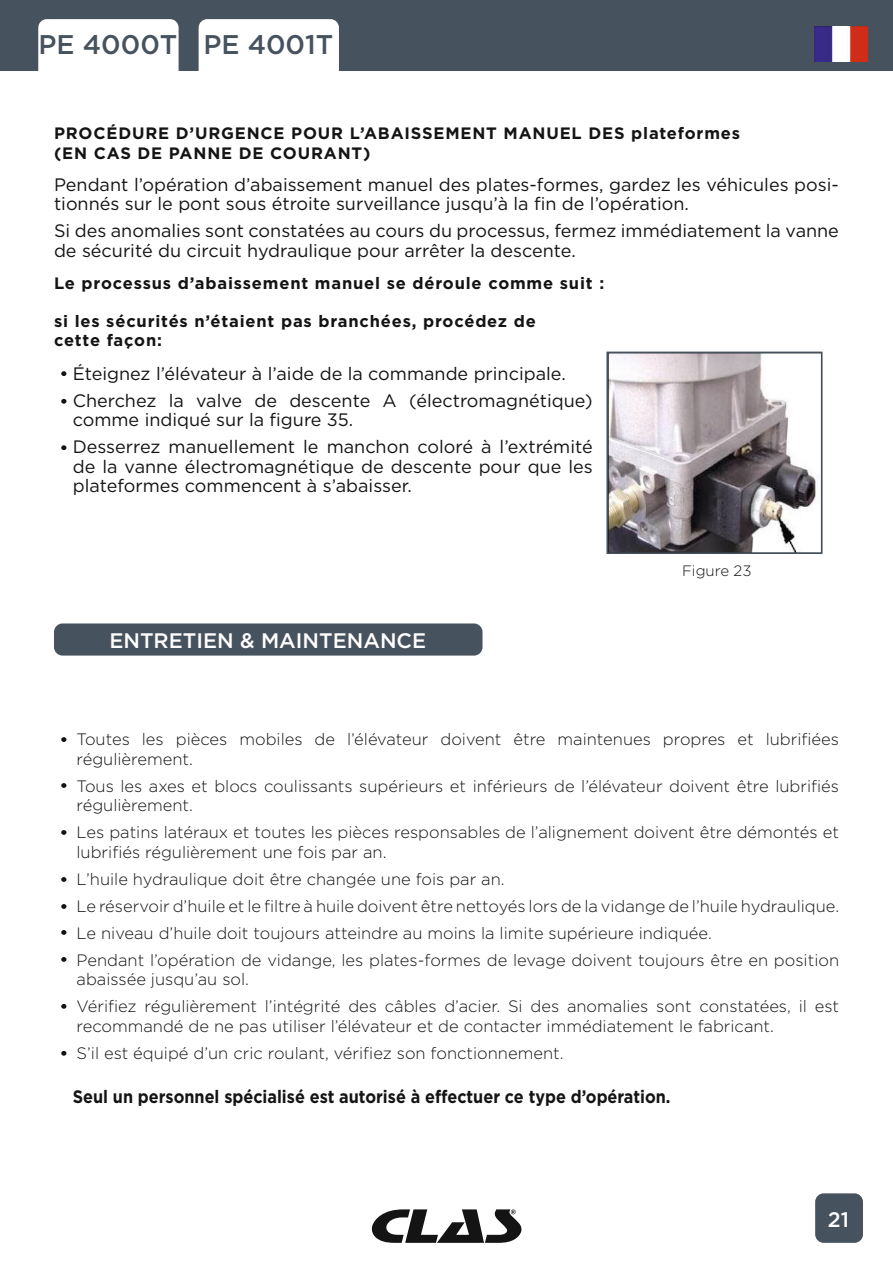
<style>
.page{position:relative;width:893px;height:1263px;background:#fff}
.page>*{position:absolute;margin:0;border:0;box-sizing:border-box;transform-origin:0 0}
.t1{font:500 27px "Gotham";color:#47525f}
.t2{font:500 21px "Gotham";color:#fff}
.t3{font:18px/19.5px "Gotham";color:#131413}
.t4{font:700 18px "Gotham";color:#131413;scale:.9 1}
.t5{font:300 16.5px/27px "Gotham";color:#131413}
.t6{font:700 16.5px/19.8px "Gotham";letter-spacing:.05em;color:#131413}
.t7{font:300 15px "Gotham";color:#131413}
</style>
<div class="page">
<div style="left:0;top:0;width:893px;height:71px;background:#47525f"></div>
<svg style="left:371px;top:1209px;width:151px;height:34px"></svg>
<div style="left:38px;top:19px;width:141px;height:70px;background:#fff;border-radius:9px"></div>
<div style="left:199px;top:19px;width:140px;height:70px;background:#fff;border-radius:9px"></div>
<img style="left:814px;top:26px;width:53px;height:35px">
<div style="left:815px;top:1193px;width:48px;height:50px;background:#47525f;border-radius:9px"></div>
<svg style="left:61px;top:371px;width:5px;height:5px"></svg>
<svg style="left:61px;top:399px;width:5px;height:5px"></svg>
<svg style="left:61px;top:445px;width:5px;height:5px"></svg>
<svg style="left:61px;top:737px;width:5px;height:5px"></svg>
<svg style="left:61px;top:783px;width:5px;height:5px"></svg>
<svg style="left:61px;top:830px;width:5px;height:5px"></svg>
<svg style="left:61px;top:877px;width:5px;height:5px"></svg>
<svg style="left:61px;top:904px;width:5px;height:5px"></svg>
<svg style="left:61px;top:930px;width:5px;height:5px"></svg>
<svg style="left:61px;top:957px;width:5px;height:5px"></svg>
<svg style="left:61px;top:1004px;width:5px;height:5px"></svg>
<svg style="left:61px;top:1051px;width:5px;height:5px"></svg>
<img style="left:609px;top:355px;width:207px;height:196px">
<div style="left:606px;top:352px;width:216px;height:202px;border:2px solid #47525f"></div>
<div style="left:54px;top:623px;width:428px;height:33px;background:#47525f;border-radius:9px"></div>
<h1 class="t1" style="left:39px;top:27px;width:296px">PE 4000T PE 4001T</h1>
<p class="t6" style="left:54px;top:123px;width:688px">PROCÉDURE D’URGENCE POUR L’ABAISSEMENT MANUEL DES plateformes (EN CAS DE PANNE DE COURANT)</p>
<p class="t3" style="left:54px;top:174px;width:786px">Pendant l’opération d’abaissement manuel des plates-formes, gardez les véhicules posi&shy;tionnés sur le pont sous étroite surveillance jusqu’à la fin de l’opération.</p>
<p class="t3" style="left:54px;top:221px;width:786px">Si des anomalies sont constatées au cours du processus, fermez immédiatement la vanne de sécurité du circuit hydraulique pour arrêter la descente.</p>
<p class="t6" style="left:54px;top:273px;width:552px">Le processus d’abaissement manuel se déroule comme suit :</p>
<p class="t6" style="left:54px;top:311px;width:483px">si les sécurités n’étaient pas branchées, procédez de cette façon:</p>
<p class="t3" style="left:73px;top:359px;width:521px;line-height:27px">Éteignez l’élévateur à l’aide de la commande principale.<br>Cherchez la valve de descente A (électromagnétique)</p>
<p class="t3" style="left:73px;top:406px;width:521px;line-height:27px">comme indiqué sur la figure 35.<br>Desserrez manuellement le manchon coloré à l’extrémité</p>
<p class="t3" style="left:73px;top:456px;width:521px">de la vanne électromagnétique de descente pour que les plateformes commencent à s’abaisser.</p>
<p class="t2" style="left:109px;top:627px;width:318px">ENTRETIEN &amp; MAINTENANCE</p>
<p class="t7" style="left:682px;top:561px;width:71px">Figure 23</p>
<p class="t5" style="left:77px;top:729px;width:764px;line-height:19.5px">Toutes les pièces mobiles de l’élévateur doivent être maintenues propres et lubrifiées régulièrement.</p>
<p class="t5" style="left:77px;top:776px;width:764px;line-height:19.5px">Tous les axes et blocs coulissants supérieurs et inférieurs de l’élévateur doivent être lubrifiés régulièrement.</p>
<p class="t5" style="left:77px;top:822px;width:764px;line-height:19.5px">Les patins latéraux et toutes les pièces responsables de l’alignement doivent être démontés et lubrifiés régulièrement une fois par an.</p>
<p class="t5" style="left:77px;top:865px;width:764px">L’huile hydraulique doit être changée une fois par an.<br>Le réservoir d’huile et le filtre à huile doivent être nettoyés lors de la vidange de l’huile hydraulique.<br>Le niveau d’huile doit toujours atteindre au moins la limite supérieure indiquée.<br>Pendant l’opération de vidange, les plates-formes de levage doivent toujours être en position</p>
<p class="t5" style="left:77px;top:965px;width:764px">abaissée jusqu’au sol.<br>Vérifiez régulièrement l’intégrité des câbles d’acier. Si des anomalies sont constatées, il est</p>
<p class="t5" style="left:77px;top:1012px;width:699px">recommandé de ne pas utiliser l’élévateur et de contacter immédiatement le fabricant.<br>S’il est équipé d’un cric roulant, vérifiez son fonctionnement.</p>
<p class="t4" style="left:73px;top:1084px;width:666px">Seul un personnel spécialisé est autorisé à effectuer ce type d’opération.</p>
<p class="t2" style="left:828px;top:1205px;width:23px">21</p>
</div>
